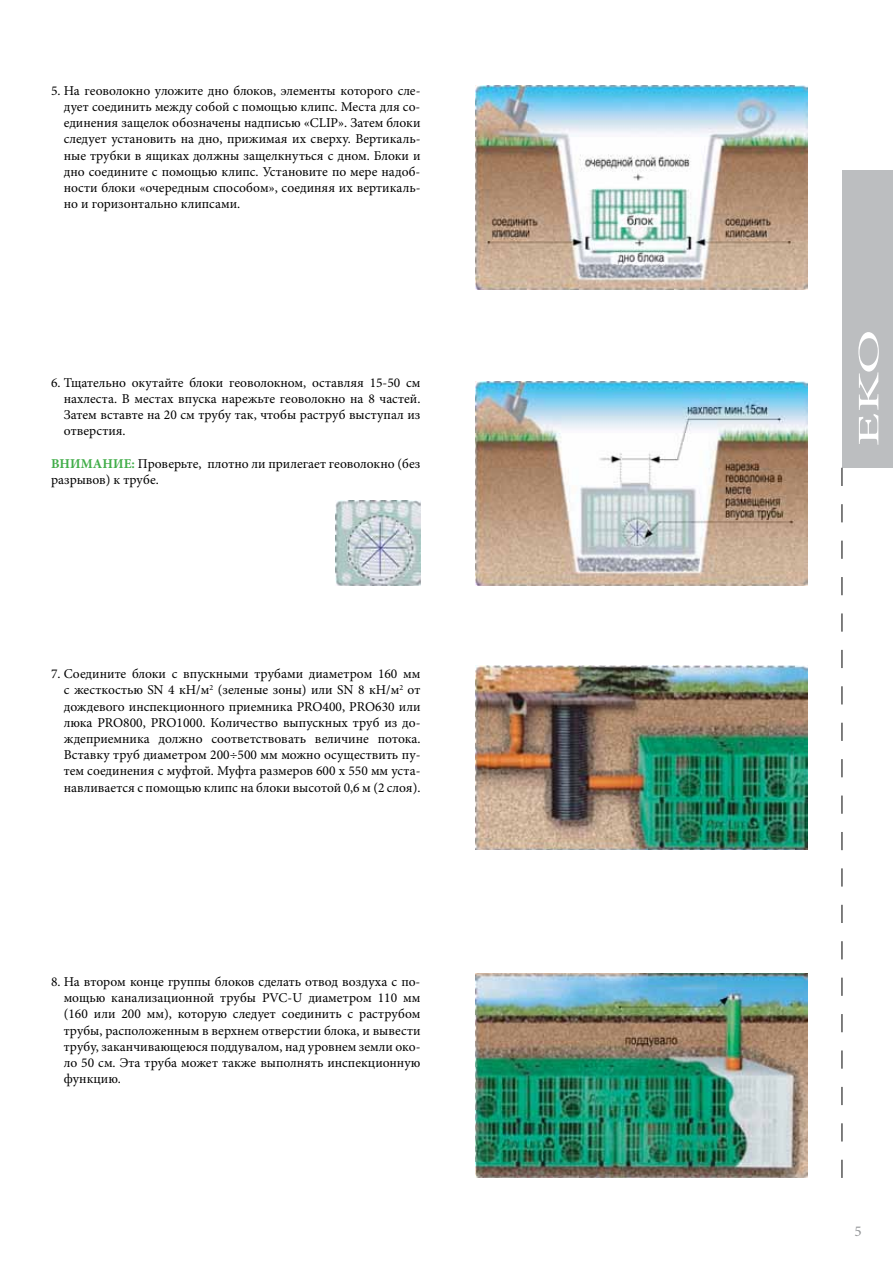
<style>
.page{position:relative;width:893px;height:1263px;background:#fff}
.page>*{position:absolute;margin:0;border:0;box-sizing:border-box;transform-origin:0 0}
.t1{font:30px "Minion Pro";color:#fff;scale:2 1}
.t2{font:15px "Minion Pro";color:#939598}
.t3{font:13.5px/16.2px "Minion Pro";color:#000;text-align:justify}
.s1{font-weight:700;color:#41ad49}
</style>
<div class="page">
<div style="left:842px;top:170px;width:51px;height:298px;background:#bcbec0"></div>
<svg style="left:842px;top:468px;width:1px;height:710px"></svg>
<img style="left:475px;top:85px;width:333px;height:204px">
<img style="left:475px;top:381px;width:333px;height:204px">
<img style="left:335px;top:500px;width:85px;height:85px">
<img style="left:475px;top:665px;width:333px;height:184px">
<img style="left:475px;top:974px;width:333px;height:204px">
<p class="t3" style="left:64px;top:83px;width:358px;text-indent:-13px">5. На геоволокно уложите дно блоков, элементы которого сле&shy;дует соединить между собой с помощью клипс. Места для со&shy;единения защелок обозначены надписью «CLIP». Затем блоки следует установить на дно, прижимая их сверху. Вертикаль&shy;ные трубки в ящиках должны защелкнуться с дном. Блоки и дно соедините с помощью клипс. Установите по мере надоб&shy;ности блоки «очередным способом», соединяя их вертикаль&shy;но и горизонтально клипсами.</p>
<p class="t3" style="left:64px;top:374px;width:358px;text-indent:-13px">6. Тщательно окутайте блоки геоволокном, оставляя 15-50 см нахлеста. В местах впуска нарежьте геоволокно на 8 частей.<br>Затем вставте на 20 см трубу так, чтобы раструб выступал из отверстия.</p>
<p class="t3" style="left:51px;top:455px;width:371px"><span class="s1">ВНИМАНИЕ:</span> Проверьте, плотно ли прилегает геоволокно (без разрывов) к трубе.</p>
<p class="t3" style="left:64px;top:666px;width:358px;text-indent:-13px">7. Соедините блоки с впускными трубами диаметром 160 мм с жесткостью SN 4 кН/м<sup>2</sup> (зеленые зоны) или SN 8 кН/м<sup>2</sup> oт дождевого инспекционного приемника PRO400, PRO630 или люка PRO800, PRO1000. Количество выпускных труб из до&shy;ждеприемника должно соответствовать величине потока.<br>Вставку труб диаметром 200÷500 мм можно осуществить пу&shy;тем соединения с муфтой. Муфта размеров 600 х 550 мм уста&shy;навливается с помощью клипс на блоки высотой 0,6 м (2 слоя).</p>
<p class="t3" style="left:64px;top:974px;width:358px;text-indent:-13px">8. На втором конце группы блоков сделать отвод воздуха с по&shy;мощью канализационной трубы PVC-U диаметром 110 мм (160 или 200 мм), которую следует соединить с раструбом трубы, расположенным в верхнем отверстии блока, и вывести трубу, заканчивающеюся поддувалом, над уровнем земли око&shy;ло 50 см. Эта труба может также выполнять инспекционную функцию.</p>
<h1 class="t1" style="left:849px;top:446px;width:60px;rotate:-90deg">EKO</h1>
<p class="t2" style="left:854px;top:1221px;width:9px">5</p>
</div>
